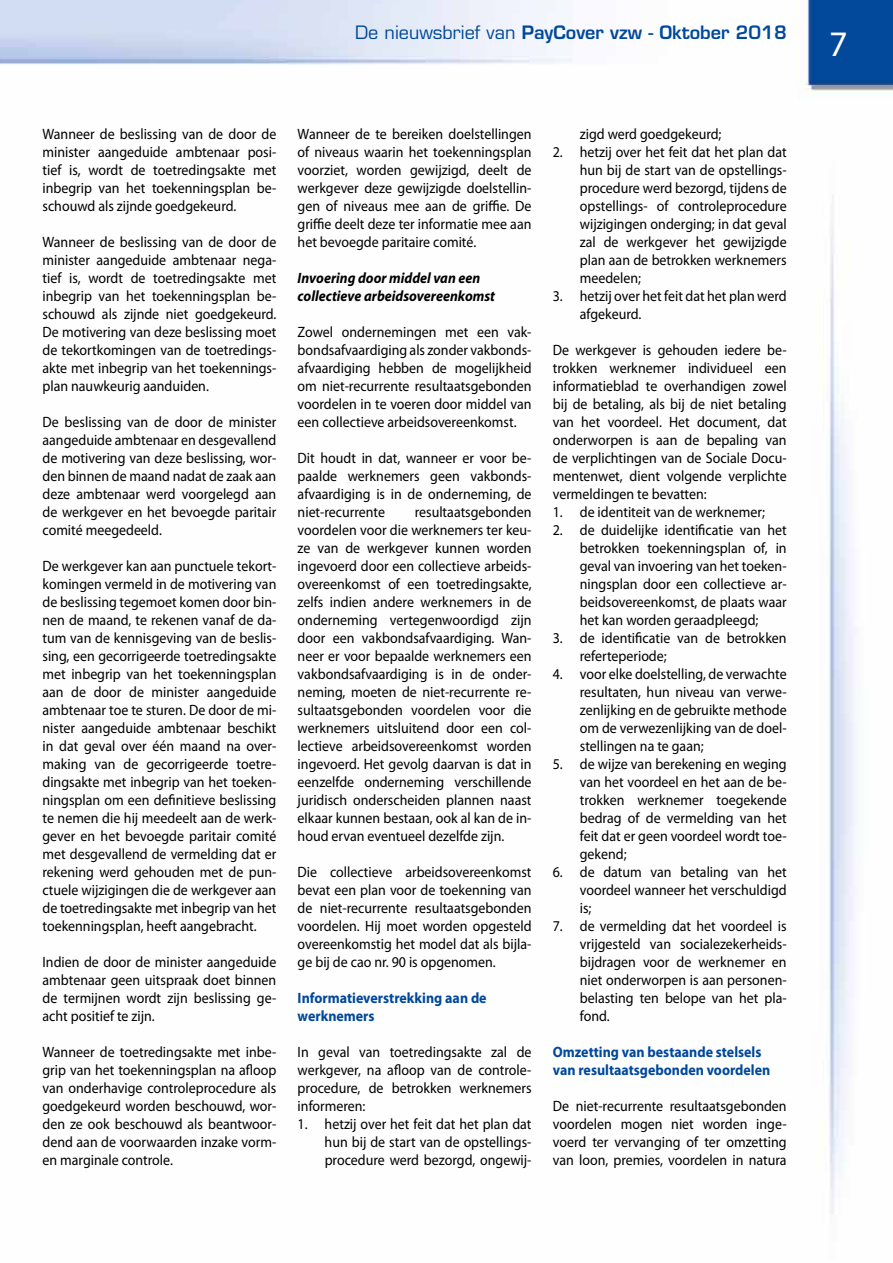
<style>
.page{position:relative;width:893px;height:1263px;background:#fff}
.page>*{position:absolute;margin:0;border:0;box-sizing:border-box;transform-origin:0 0}
.t1{font:36px "Myriad Pro";color:#fff}
.t2{font:600 18px "Eurostile LT Std";color:#00489a}
.t3{font:15px/18px "Myriad Pro";color:#000;text-align:justify;scale:.93 1}
.t4{font:700 15px/18px "Myriad Pro";color:#00489a;scale:.93 1}
.t5{font:italic 700 15px/18px "Myriad Pro";color:#000;scale:.93 1}
.s1{font-weight:400}
</style>
<div class="page">
<img style="left:0;top:0;width:893px;height:1215px">
<p class="t2" style="left:355px;top:21px;width:433px"><span class="s1">De nieuwsbrief van</span> PayCover vzw - Oktober 2018</p>
<h1 class="t1" style="left:829px;top:22px;width:20px">7</h1>
<p class="t3" style="left:43px;top:125px;width:253px">Wanneer de beslissing van de door de minister aangeduide ambtenaar posi&shy;tief is, wordt de toetredingsakte met inbegrip van het toekenningsplan be&shy;schouwd als zijnde goedgekeurd.</p>
<p class="t3" style="left:43px;top:233px;width:253px">Wanneer de beslissing van de door de minister aangeduide ambtenaar nega&shy;tief is, wordt de toetredingsakte met inbegrip van het toekenningsplan be&shy;schouwd als zijnde niet goedgekeurd.<br>De motivering van deze beslissing moet de tekortkomingen van de toetredings&shy;akte met inbegrip van het toekennings&shy;plan nauwkeurig aanduiden.</p>
<p class="t3" style="left:43px;top:413px;width:253px">De beslissing van de door de minister aangeduide ambtenaar en desgevallend de motivering van deze beslissing, wor&shy;den binnen de maand nadat de zaak aan deze ambtenaar werd voorgelegd aan de werkgever en het bevoegde paritair comité meegedeeld.</p>
<p class="t3" style="left:43px;top:557px;width:253px">De werkgever kan aan punctuele tekort&shy;komingen vermeld in de motivering van de beslissing tegemoet komen door bin&shy;nen de maand, te rekenen vanaf de da&shy;tum van de kennisgeving van de beslis&shy;sing, een gecorrigeerde toetredingsakte met inbegrip van het toekenningsplan aan de door de minister aangeduide ambtenaar toe te sturen. De door de mi&shy;nister aangeduide ambtenaar beschikt in dat geval over één maand na over&shy;making van de gecorrigeerde toetre&shy;dingsakte met inbegrip van het toeken&shy;ningsplan om een definitieve beslissing te nemen die hij meedeelt aan de werk&shy;gever en het bevoegde paritair comité met desgevallend de vermelding dat er rekening werd gehouden met de pun&shy;ctuele wijzigingen die de werkgever aan de toetredingsakte met inbegrip van het toekenningsplan, heeft aangebracht.</p>
<p class="t3" style="left:43px;top:953px;width:253px">Indien de door de minister aangeduide ambtenaar geen uitspraak doet binnen de termijnen wordt zijn beslissing ge&shy;acht positief te zijn.</p>
<p class="t3" style="left:43px;top:1043px;width:253px">Wanneer de toetredingsakte met inbe&shy;grip van het toekenningsplan na afloop van onderhavige controleprocedure als goedgekeurd worden beschouwd, wor&shy;den ze ook beschouwd als beantwoor&shy;dend aan de voorwaarden inzake vorm&shy;en marginale controle.</p>
<p class="t3" style="left:298px;top:125px;width:253px">Wanneer de te bereiken doelstellingen of niveaus waarin het toekenningsplan voorziet, worden gewijzigd, deelt de werkgever deze gewijzigde doelstellin&shy;gen of niveaus mee aan de griffie. De griffie deelt deze ter informatie mee aan het bevoegde paritaire comité.</p>
<p class="t5" style="left:298px;top:268px;width:214px">Invoering door middel van een collectieve arbeidsovereenkomst</p>
<p class="t3" style="left:298px;top:323px;width:253px">Zowel ondernemingen met een vak&shy;bondsafvaardiging als zonder vakbonds&shy;afvaardiging hebben de mogelijkheid om niet-recurrente resultaatsgebonden voordelen in te voeren door middel van een collectieve arbeidsovereenkomst.</p>
<p class="t3" style="left:298px;top:449px;width:253px">Dit houdt in dat, wanneer er voor be&shy;paalde werknemers geen vakbonds&shy;afvaardiging is in de onderneming, de niet-recurrente</p>
<p class="t3" style="left:298px;top:503px;width:253px;text-indent:117px">resultaatsgebonden voordelen voor die werknemers ter keu&shy;ze van de werkgever kunnen worden ingevoerd door een collectieve arbeids&shy;overeenkomst of een toetredingsakte, zelfs indien andere werknemers in de onderneming vertegenwoordigd zijn door een vakbondsafvaardiging. Wan&shy;neer er voor bepaalde werknemers een vakbondsafvaardiging is in de onder&shy;neming, moeten de niet-recurrente re&shy;sultaatsgebonden voordelen voor die werknemers uitsluitend door een col&shy;lectieve arbeidsovereenkomst worden ingevoerd. Het gevolg daarvan is dat in eenzelfde onderneming verschillende juridisch onderscheiden plannen naast elkaar kunnen bestaan, ook al kan de in&shy;houd ervan eventueel dezelfde zijn.</p>
<p class="t3" style="left:298px;top:863px;width:253px">Die collectieve arbeidsovereenkomst bevat een plan voor de toekenning van de niet-recurrente resultaatsgebonden voordelen. Hij moet worden opgesteld overeenkomstig het model dat als bijla&shy;ge bij de cao nr. 90 is opgenomen.</p>
<p class="t4" style="left:298px;top:988px;width:205px">Informatieverstrekking aan de werknemers</p>
<p class="t3" style="left:298px;top:1043px;width:253px">In geval van toetredingsakte zal de werkgever, na afloop van de controle&shy;procedure, de betrokken werknemers informeren:</p>
<p class="t3" style="left:325px;top:1115px;width:224px;text-indent:-27px">1. hetzij over het feit dat het plan dat hun bij de start van de opstellings&shy;procedure werd bezorgd, ongewij-</p>
<p class="t3" style="left:580px;top:125px;width:154px">zigd werd goedgekeurd;</p>
<p class="t3" style="left:580px;top:143px;width:224px;text-indent:-27px">2. hetzij over het feit dat het plan dat hun bij de start van de opstellings&shy;procedure werd bezorgd, tijdens de opstellings- of controleprocedure wijzigingen onderging; in dat geval zal de werkgever het gewijzigde plan aan de betrokken werknemers meedelen;</p>
<p class="t3" style="left:580px;top:287px;width:224px;text-indent:-27px">3. hetzij over het feit dat het plan werd afgekeurd.</p>
<p class="t3" style="left:553px;top:341px;width:253px">De werkgever is gehouden iedere be&shy;trokken werknemer individueel een informatieblad te overhandigen zowel bij de betaling, als bij de niet betaling van het voordeel. Het document, dat onderworpen is aan de bepaling van de verplichtingen van de Sociale Docu&shy;mentenwet, dient volgende verplichte vermeldingen te bevatten:</p>
<p class="t3" style="left:553px;top:503px;width:230px">1. de identiteit van de werknemer;</p>
<p class="t3" style="left:580px;top:521px;width:224px;text-indent:-27px">2. de duidelijke identificatie van het betrokken toekenningsplan of, in geval van invoering van het toeken&shy;ningsplan door een collectieve ar&shy;beidsovereenkomst, de plaats waar het kan worden geraadpleegd;</p>
<p class="t3" style="left:580px;top:629px;width:224px;text-indent:-27px">3. de identificatie van de betrokken referteperiode;</p>
<p class="t3" style="left:580px;top:665px;width:224px;text-indent:-27px">4. voor elke doelstelling, de verwachte resultaten, hun niveau van verwe&shy;zenlijking en de gebruikte methode om de verwezenlijking van de doel&shy;stellingen na te gaan;</p>
<p class="t3" style="left:580px;top:755px;width:224px;text-indent:-27px">5. de wijze van berekening en weging van het voordeel en het aan de be&shy;trokken werknemer toegekende bedrag of de vermelding van het feit dat er geen voordeel wordt toe&shy;gekend;</p>
<p class="t3" style="left:580px;top:863px;width:224px;text-indent:-27px">6. de datum van betaling van het voordeel wanneer het verschuldigd is;</p>
<p class="t3" style="left:580px;top:917px;width:224px;text-indent:-27px">7. de vermelding dat het voordeel is vrijgesteld van socialezekerheids&shy;bijdragen voor de werknemer en niet onderworpen is aan personen&shy;belasting ten belope van het pla&shy;fond.</p>
<p class="t4" style="left:553px;top:1042px;width:235px">Omzetting van bestaande stelsels van resultaatsgebonden voordelen</p>
<p class="t3" style="left:553px;top:1097px;width:253px">De niet-recurrente resultaatsgebonden voordelen mogen niet worden inge&shy;voerd ter vervanging of ter omzetting van loon, premies, voordelen in natura</p>
</div>
